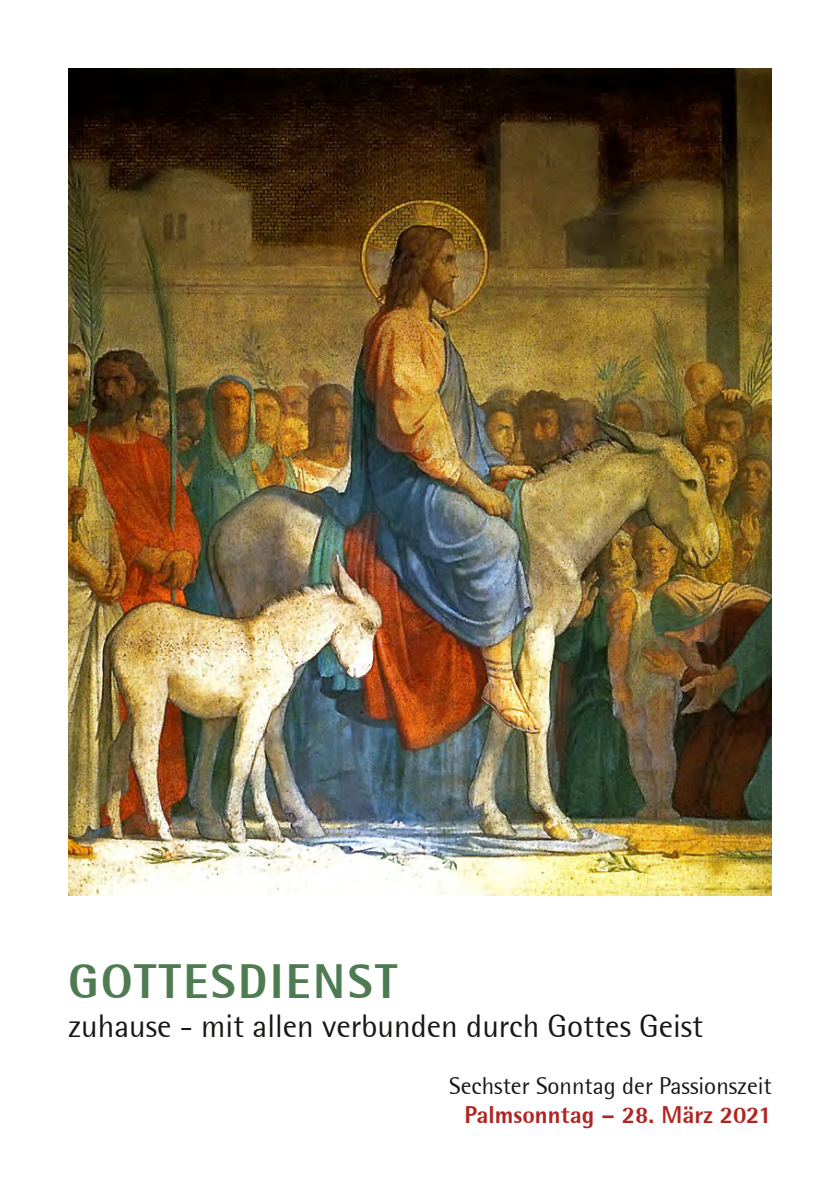
<style>
.page{position:relative;width:840px;height:1191px;background:#fff}
.page>*{position:absolute;margin:0;border:0;box-sizing:border-box;transform-origin:0 0}
.t1{font:800 48px "Rotis Semi Sans";letter-spacing:.05em;color:#4f7b53}
.t2{font:32px "Rotis Semi Sans";color:#171715}
.t3{font:24px/28.8px "Rotis Semi Sans";color:#171715;text-align:right}
.s1{font-weight:800;color:#af2521}
</style>
<div class="page">
<img style="left:68px;top:68px;width:703px;height:828px">
<h1 class="t1" style="left:68px;top:951px;width:330px">GOTTESDIENST</h1>
<h2 class="t2" style="left:68px;top:1006px;width:636px">zuhause - mit allen verbunden durch Gottes Geist</h2>
<p class="t3" style="left:449px;top:1071px;width:324px">Sechster Sonntag der Passionszeit<br><span class="s1">Palmsonntag</span> <span class="s1">–</span> <span class="s1">28. März 2021</span></p>
</div>
